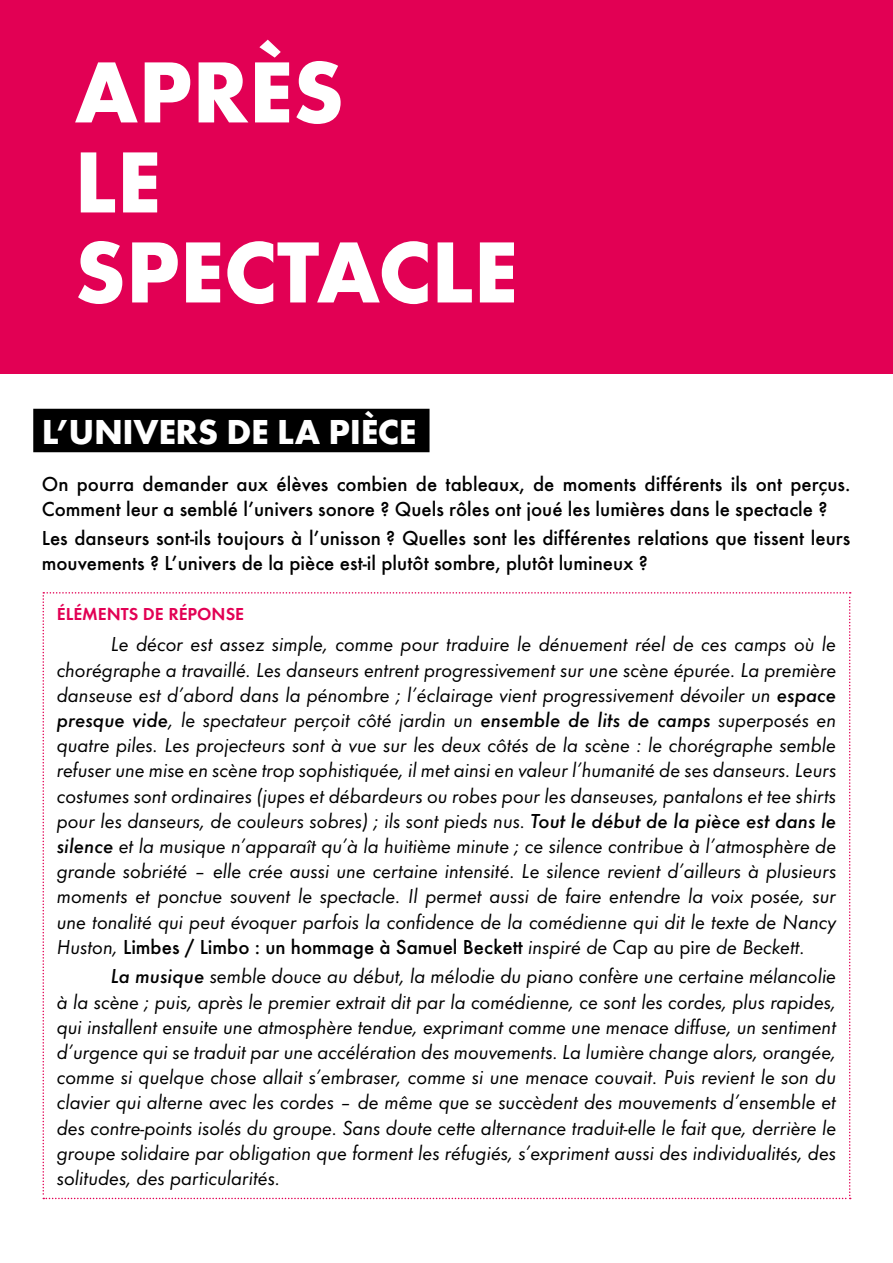
<style>
.page{position:relative;width:893px;height:1263px;background:#fff}
.page>*{position:absolute;margin:0;border:0;box-sizing:border-box;transform-origin:0 0}
.t1{font:700 90px/90px "Futura T";color:#fff}
.t2{font:700 36px "Futura T";letter-spacing:-.01em;color:#fff}
.t3{font:italic 21px/25.2px "Futura T";color:#000;text-align:justify}
.t4{font:500 21px/25.2px "Futura T";color:#000}
.t5{font:600 18px "Futura T";color:#e20054}
.s1{font-weight:500}
.s2{font-weight:500;font-style:normal}
.s3{font-style:normal}
</style>
<div class="page">
<div style="left:0;top:0;width:893px;height:374px;background:#e20054"></div>
<div style="left:33px;top:409px;width:397px;height:43px;background:#000"></div>
<svg style="left:43px;top:592px;width:808px;height:607px"></svg>
<h1 class="t1" style="left:74px;top:47px;width:445px">APRÈS<br>LE<br>SPECTACLE</h1>
<h2 class="t2" style="left:42px;top:410px;width:376px">L’UNIVERS DE LA PIÈCE</h2>
<p class="t4" style="left:42px;top:471px;width:810px">On pourra demander aux élèves combien de tableaux, de moments différents ils ont perçus.<br>Comment leur a semblé l’univers sonore ? Quels rôles ont joué les lumières dans le spectacle ?</p>
<p class="t4" style="left:42px;top:525px;width:810px">Les danseurs sont-ils toujours à l’unisson ? Quelles sont les différentes relations que tissent leurs mouvements ? L’univers de la pièce est-il plutôt sombre, plutôt lumineux ?</p>
<p class="t5" style="left:57px;top:603px;width:189px">ÉLÉMENTS DE RÉPONSE</p>
<p class="t3" style="left:57px;top:632px;width:781px;text-indent:54px">Le décor est assez simple, comme pour traduire le dénuement réel de ces camps où le chorégraphe a travaillé. Les danseurs entrent progressivement sur une scène épurée. La première danseuse est d’abord dans la pénombre ; l’éclairage vient progressivement dévoiler un <span class="s1">espace presque vide</span>, le spectateur perçoit côté jardin un <span class="s1">ensemble de lits de camps</span> superposés en quatre piles. Les projecteurs sont à vue sur les deux côtés de la scène : le chorégraphe semble refuser une mise en scène trop sophistiquée, il met ainsi en valeur l’humanité de ses danseurs. Leurs costumes sont ordinaires (jupes et débardeurs ou robes pour les danseuses, pantalons et tee shirts pour les danseurs, de couleurs sobres) ; ils sont pieds nus. <span class="s1">Tout le début de la pièce est dans le silence</span> et la musique n’apparaît qu’à la huitième minute ; ce silence contribue à l’atmosphère de grande sobriété – elle crée aussi une certaine intensité. Le silence revient d’ailleurs à plusieurs moments et ponctue souvent le spectacle. Il permet aussi de faire entendre la voix posée, sur une tonalité qui peut évoquer parfois la confidence de la comédienne qui dit le texte de Nancy Huston, <span class="s2">Limbes / Limbo : un hommage à Samuel Beckett</span> inspiré de <span class="s3">Cap au pire</span> de Beckett.</p>
<p class="t3" style="left:57px;top:963px;width:781px;text-indent:54px"><span class="s1">La musique</span> semble douce au début, la mélodie du piano confère une certaine mélancolie à la scène ; puis, après le premier extrait dit par la comédienne, ce sont les cordes, plus rapides, qui installent ensuite une atmosphère tendue, exprimant comme une menace diffuse, un sentiment d’urgence qui se traduit par une accélération des mouvements. La lumière change alors, orangée, comme si quelque chose allait s’embraser, comme si une menace couvait. Puis revient le son du clavier qui alterne avec les cordes – de même que se succèdent des mouvements d’ensemble et des contre-points isolés du groupe. Sans doute cette alternance traduit-elle le fait que, derrière le groupe solidaire par obligation que forment les réfugiés, s’expriment aussi des individualités, des solitudes, des particularités.</p>
</div>
